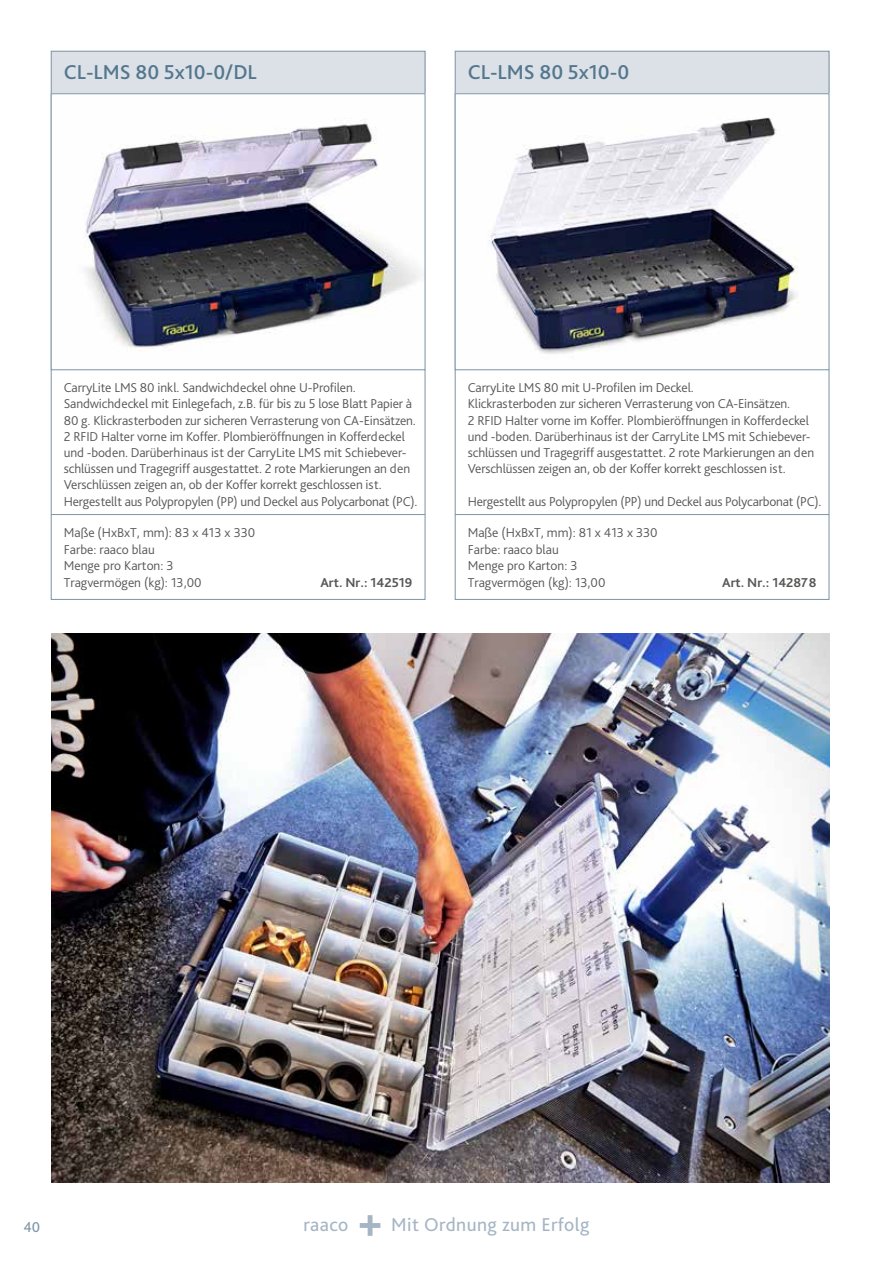
<style>
.page{position:relative;width:893px;height:1263px;background:#fff}
.page>*{position:absolute;margin:0;border:0;box-sizing:border-box;transform-origin:0 0}
.t1{font:500 21px "Bliss Pro";color:#54778e}
.t2{font:19.5px "Bliss Pro";letter-spacing:.02em;color:#a5b5c3}
.t3{font:15px "Bliss Pro";color:#7b94a7}
.t4{font:300 13.5px/16.2px "Bliss Pro";letter-spacing:-.01em;color:#575756}
.t5{font:700 13.5px "Bliss Pro";color:#575756}
</style>
<div class="page">
<div style="left:51px;top:51px;width:374px;height:43px;background:#dce1e8"></div>
<hr style="left:51px;top:514px;width:374px;height:1px;background:#7b94a7">
<div style="left:455px;top:51px;width:374px;height:43px;background:#dce1e8"></div>
<hr style="left:455px;top:514px;width:374px;height:1px;background:#7b94a7">
<div style="left:360px;top:1223px;width:20px;height:5px;background:#a5b5c3"></div>
<hr style="left:368px;top:1215px;width:4px;height:21px;background:#a5b5c3">
<img style="left:84px;top:119px;width:336px;height:232px">
<div style="left:51px;top:94px;width:374px;height:276px;border:1px solid #7b94a7"></div>
<img style="left:488px;top:117px;width:311px;height:237px">
<div style="left:455px;top:94px;width:374px;height:276px;border:1px solid #7b94a7"></div>
<img style="left:51px;top:634px;width:778px;height:548px">
<h1 class="t1" style="left:64px;top:59px;width:195px">CL-LMS 80 5x10-0/DL</h1>
<h1 class="t1" style="left:468px;top:59px;width:163px">CL-LMS 80 5x10-0</h1>
<p class="t4" style="left:64px;top:379px;width:355px">CarryLite LMS 80 inkl. Sandwichdeckel ohne U-Profilen.<br>Sandwichdeckel mit Einlegefach, z.B. für bis zu 5 lose Blatt Papier à 80 g. Klickrasterboden zur sicheren Verrasterung von CA-Einsätzen.<br>2 RFID Halter vorne im Koffer. Plombieröffnungen in Kofferdeckel und -boden. Darüberhinaus ist der CarryLite LMS mit Schiebever&shy;schlüssen und Tragegriff ausgestattet. 2 rote Markierungen an den Verschlüssen zeigen an, ob der Koffer korrekt geschlossen ist.<br>Hergestellt aus Polypropylen (PP) und Deckel aus Polycarbonat (PC).</p>
<p class="t4" style="left:468px;top:379px;width:348px">CarryLite LMS 80 mit U-Profilen im Deckel.<br>Klickrasterboden zur sicheren Verrasterung von CA-Einsätzen.<br>2 RFID Halter vorne im Koffer. Plombieröffnungen in Kofferdeckel und -boden. Darüberhinaus ist der CarryLite LMS mit Schiebever&shy;schlüssen und Tragegriff ausgestattet. 2 rote Markierungen an den Verschlüssen zeigen an, ob der Koffer korrekt geschlossen ist.</p>
<p class="t4" style="left:468px;top:493px;width:355px">Hergestellt aus Polypropylen (PP) und Deckel aus Polycarbonat (PC).</p>
<p class="t4" style="left:64px;top:524px;width:193px">Maße (HxBxT, mm): 83 x 413 x 330<br>Farbe: raaco blau<br>Menge pro Karton: 3<br>Tragvermögen (kg): 13,00</p>
<p class="t5" style="left:320px;top:574px;width:94px">Art. Nr.: 142519</p>
<p class="t4" style="left:468px;top:524px;width:191px">Maße (HxBxT, mm): 81 x 413 x 330<br>Farbe: raaco blau<br>Menge pro Karton: 3<br>Tragvermögen (kg): 13,00</p>
<p class="t5" style="left:722px;top:574px;width:96px">Art. Nr.: 142878</p>
<p class="t3" style="left:24px;top:1217px;width:18px">40</p>
<h2 class="t2" style="left:304px;top:1212px;width:46px">raaco</h2>
<h2 class="t2" style="left:391px;top:1212px;width:200px">Mit Ordnung zum Erfolg</h2>
</div>
